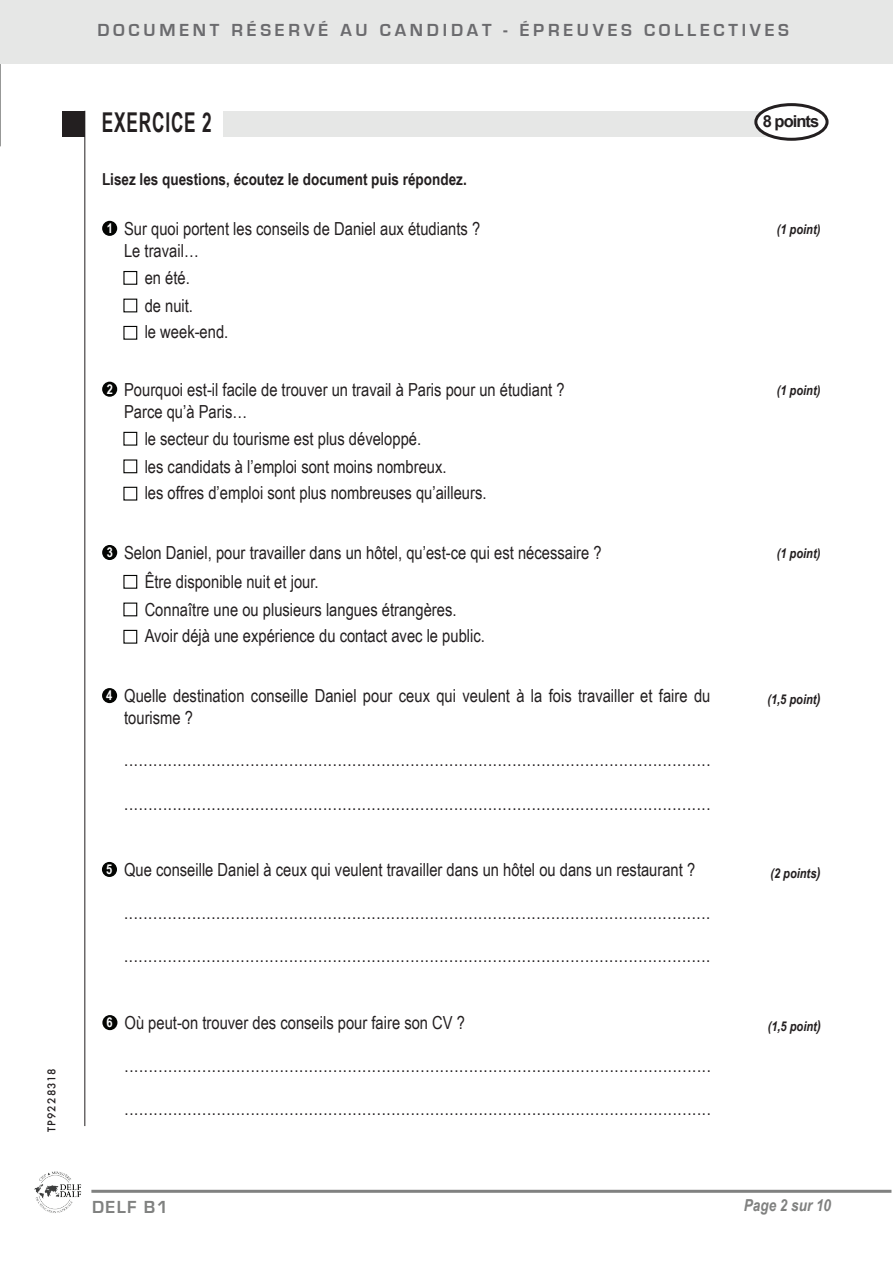
<style>
.page{position:relative;width:893px;height:1263px;background:#fff}
.page>*{position:absolute;margin:0;border:0;box-sizing:border-box;transform-origin:0 0}
.t1{font:700 27.3px "Arial Narrow";letter-spacing:.04em;color:#231f20;scale:.77 1}
.t2{font:18px/27.2px "Arial Narrow";color:#231f20}
.t3{font:700 18px "Eurostile";letter-spacing:.21em;color:#6b6b6e}
.t4{font:700 18px "Eurostile";letter-spacing:.08em;color:#808180}
.t5{font:700 16.5px "Arial Narrow";color:#231f20}
.t6{font:italic 700 16.5px "Arial Narrow";color:#808180}
.t7{font:700 16.5px "Arial";letter-spacing:-.06em;color:#231f20}
.t8{font:italic 700 13.5px "Arial Narrow";color:#231f20}
.t9{font:700 13.5px "Arial Narrow";color:#fff}
.t10{font:500 10.5px "Futura";letter-spacing:.11em;color:#231f20}
.s1{font-weight:700;font-size:13.5px;color:#fff}
.s2{font-size:15px}
</style>
<div class="page">
<svg style="left:0;top:63px;width:1px;height:83px"></svg>
<hr style="left:0;top:0;width:1px;height:63px;background:#e6e7e6">
<hr style="left:84px;top:111px;width:1px;height:1015px;background:#231f20">
<div style="left:63px;top:111px;width:22px;height:25px;background:#231f20"></div>
<div style="left:223px;top:111px;width:564px;height:25px;background:#e6e7e6"></div>
<div style="left:756px;top:105px;width:71px;height:34px;background:#fff;border-radius:50%"></div>
<div style="left:754px;top:103px;width:74px;height:38px;border:3px solid #231f20;border-radius:50%"></div>
<div style="left:1px;top:0;width:892px;height:63px;background:#e6e7e6"></div>
<hr style="left:91px;top:1190px;width:800px;height:3px;background:#808180">
<div style="left:102px;top:221px;width:15px;height:15px;background:#040503;border-radius:50%"></div>
<div style="left:123px;top:271px;width:14px;height:14px;background:#fff;border:1px solid #040503"></div>
<div style="left:123px;top:299px;width:14px;height:13px;background:#fff;border:1px solid #040503"></div>
<div style="left:123px;top:326px;width:14px;height:14px;background:#fff;border:1px solid #040503"></div>
<div style="left:102px;top:688px;width:15px;height:15px;background:#040503;border-radius:50%"></div>
<div style="left:102px;top:545px;width:15px;height:15px;background:#040503;border-radius:50%"></div>
<div style="left:123px;top:575px;width:14px;height:14px;background:#fff;border:1px solid #040503"></div>
<div style="left:123px;top:602px;width:14px;height:14px;background:#fff;border:1px solid #040503"></div>
<div style="left:123px;top:630px;width:14px;height:14px;background:#fff;border:1px solid #040503"></div>
<div style="left:102px;top:382px;width:15px;height:15px;background:#040503;border-radius:50%"></div>
<div style="left:123px;top:432px;width:14px;height:14px;background:#fff;border:1px solid #040503"></div>
<div style="left:123px;top:459px;width:14px;height:14px;background:#fff;border:1px solid #040503"></div>
<div style="left:123px;top:487px;width:14px;height:14px;background:#fff;border:1px solid #040503"></div>
<div style="left:102px;top:862px;width:15px;height:15px;background:#040503;border-radius:50%"></div>
<div style="left:102px;top:1015px;width:15px;height:15px;background:#040503;border-radius:50%"></div>
<img style="left:34px;top:1171px;width:48px;height:42px">
<p class="t10" style="left:44px;top:1132px;width:65px;rotate:-90deg">TP9228318</p>
<p class="t3" style="left:97px;top:20px;width:693px">DOCUMENT RÉSERVÉ AU CANDIDAT - ÉPREUVES COLLECTIVES</p>
<h1 class="t1" style="left:102px;top:102px;width:144px">EXERCICE 2</h1>
<p class="t7" style="left:763px;top:110px;width:58px">8 points</p>
<p class="t5" style="left:102px;top:167px;width:366px">Lisez les questions, écoutez le document puis répondez.</p>
<p class="t2" style="left:124px;top:217px;width:358px;line-height:21.6px;text-indent:-17px"><span class="s1">1</span> Sur quoi portent les conseils de Daniel aux étudiants ?<br>Le travail…</p>
<p class="t2" style="left:145px;top:263px;width:85px">en été.<br>de nuit.<br>le week-end.</p>
<p class="t2" style="left:124px;top:378px;width:442px;line-height:21.6px;text-indent:-17px"><span class="s1">2</span> Pourquoi est-il facile de trouver un travail à Paris pour un étudiant ?<br>Parce qu’à Paris…</p>
<p class="t2" style="left:145px;top:424px;width:343px">le secteur du tourisme est plus développé.<br>les candidats à l’emploi sont moins nombreux.<br>les offres d’emploi sont plus nombreuses qu’ailleurs.</p>
<p class="t8" style="left:777px;top:219px;width:45px">(1 point)</p>
<p class="t8" style="left:777px;top:380px;width:45px">(1 point)</p>
<p class="t2" style="left:145px;top:538px;width:459px;line-height:27.6px;text-indent:-38px"><span class="s1">3</span> Selon Daniel, pour travailler dans un hôtel, qu’est-ce qui est nécessaire ?<br>Être disponible nuit et jour.<br>Connaître une ou plusieurs langues étrangères.<br>Avoir déjà une expérience du contact avec le public.</p>
<p class="t8" style="left:777px;top:543px;width:45px">(1 point)</p>
<p class="t2" style="left:124px;top:684px;width:588px;line-height:21.6px">Quelle destination conseille Daniel pour ceux qui veulent à la fois travailler et faire du tourisme ?</p>
<p class="t9" style="left:106px;top:685px;width:8px">4</p>
<p class="t8" style="left:767px;top:689px;width:55px">(1,5 point<span class="s2">)</span></p>
<p class="t2" style="left:124px;top:746px;width:588px">.........................................................................................................................</p>
<p class="t2" style="left:124px;top:789px;width:588px">.........................................................................................................................</p>
<p class="t2" style="left:124px;top:855px;width:573px">Que conseille Daniel à ceux qui veulent travailler dans un hôtel ou dans un restaurant ?</p>
<p class="t2" style="left:124px;top:898px;width:588px">.........................................................................................................................</p>
<p class="t9" style="left:106px;top:859px;width:8px">5</p>
<p class="t8" style="left:770px;top:863px;width:52px">(2 points<span class="s2">)</span></p>
<p class="t2" style="left:124px;top:941px;width:588px">.........................................................................................................................</p>
<p class="t2" style="left:125px;top:1009px;width:342px">Où peut-on trouver des conseils pour faire son CV ?</p>
<p class="t2" style="left:125px;top:1051px;width:588px">.........................................................................................................................</p>
<p class="t9" style="left:107px;top:1012px;width:8px">6</p>
<p class="t8" style="left:768px;top:1016px;width:55px">(1,5 point<span class="s2">)</span></p>
<p class="t2" style="left:125px;top:1094px;width:588px">.........................................................................................................................</p>
<p class="t4" style="left:92px;top:1197px;width:78px">DELF B1</p>
<p class="t6" style="left:744px;top:1192px;width:89px">Page 2 sur 10</p>
</div>
